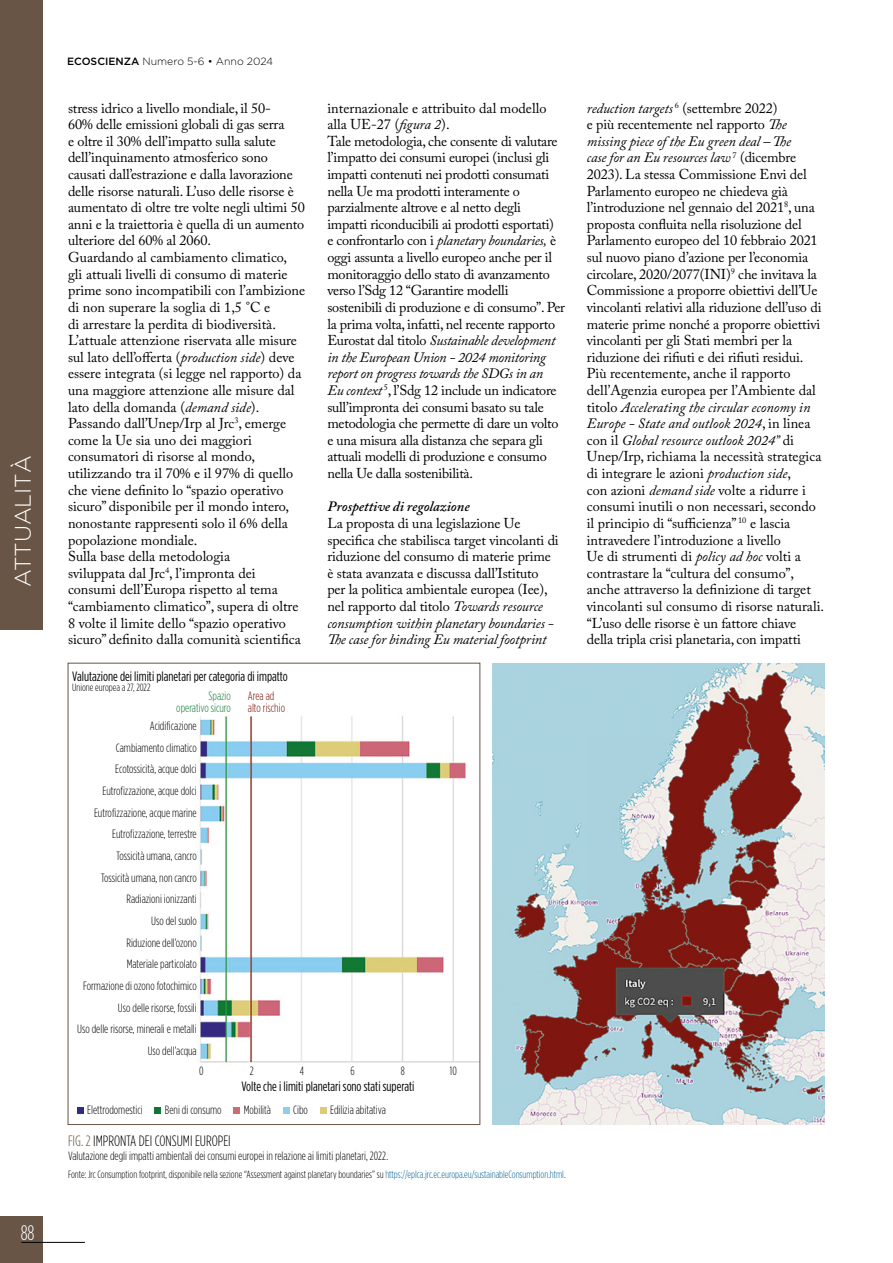
<style>
.page{position:relative;width:893px;height:1263px;background:#fff}
.page>*{position:absolute;margin:0;border:0;box-sizing:border-box;transform-origin:0 0}
.t1{font:300 22.5px "Gotham HTF";color:#fff}
.t2{font:300 condensed 21px "Gotham HTF";color:#fff}
.Grafico_Dida_-_Titolo_sotto{font:300 condensed 15px "Gotham HTF";color:#000}
.testo_principale{font:14.25px/16.6px "Adobe Caslon Pro";letter-spacing:-.01em;color:#000}
.testo_principale-2{font:italic 600 14.25px "Adobe Caslon Pro";color:#000}
.Grafico_Dida_-_Testo{font:condensed 13.5px "Gotham HTF";color:#000}
.Grafico_Dida_-_Testo-2{font:300 condensed 12px "Gotham HTF";color:#000}
.Grafico_Dida_-_Testo-3{font:300 condensed 12px "Gotham HTF";color:#0f7734}
.Grafico_Dida_-_Testo-4{font:300 condensed 12px "Gotham HTF";color:#740e00}
.Grafico_Dida_-_Fonte{font:300 condensed 10.5px "Gotham HTF";color:#000}
.t3{font:300 10.5px "Gotham HTF";color:#000}
.Grafico_Dida_-_Testo-5{font:300 condensed 10.5px "Gotham HTF";color:#000}
.s1{font-weight:500}
.s2{font-style:italic}
.s3{color:#685546}
.s4{color:#006293}
</style>
<div class="page">
<div style="left:0;top:1216px;width:43px;height:47px;background:#685546"></div>
<hr style="left:21px;top:1242px;width:64px;height:1px;background:#000">
<div style="left:0;top:0;width:43px;height:629px;background:#685546"></div>
<img style="left:154px;top:716px;width:324px;height:398px">
<img style="left:492px;top:663px;width:333px;height:462px">
<svg style="left:77px;top:1108px;width:6px;height:6px"></svg>
<svg style="left:155px;top:1108px;width:6px;height:6px"></svg>
<svg style="left:234px;top:1108px;width:6px;height:6px"></svg>
<svg style="left:283px;top:1108px;width:6px;height:6px"></svg>
<svg style="left:320px;top:1108px;width:6px;height:6px"></svg>
<h1 class="t1" style="left:11px;top:587px;width:133px;rotate:-90deg">ATTUALITÀ</h1>
<h2 class="t2" style="left:21px;top:1221px;width:15px">88</h2>
<p class="t3" style="left:67px;top:56px;width:208px"><span class="s1">ECOSCIENZA</span> Numero 5-6 • Anno 2024</p>
<p class="testo_principale" style="left:68px;top:99px;width:238px">stress idrico a livello mondiale, il 50-<br>60% delle emissioni globali di gas serra<br>e oltre il 30% dell’impatto sulla salute dell’inquinamento atmosferico sono causati dall’estrazione e dalla lavorazione delle risorse naturali. L’uso delle risorse è aumentato di oltre tre volte negli ultimi 50 anni e la traiettoria è quella di un aumento ulteriore del 60% al 2060.</p>
<p class="testo_principale" style="left:68px;top:249px;width:239px">Guardando al cambiamento climatico,<br>gli attuali livelli di consumo di materie prime sono incompatibili con l’ambizione di non superare la soglia di 1,5 °C e<br>di arrestare la perdita di biodiversità.<br>L’attuale attenzione riservata alle misure sul lato dell’offerta (<span class="s2">production side</span>) deve essere integrata (si legge nel rapporto) da una maggiore attenzione alle misure dal lato della domanda (<span class="s2">demand side</span>).</p>
<p class="testo_principale" style="left:68px;top:415px;width:227px">Passando dall’Unep/Irp al Jrc<sup>3</sup>, emerge come la Ue sia uno dei maggiori consumatori di risorse al mondo, utilizzando tra il 70% e il 97% di quello che viene definito lo “spazio operativo sicuro” disponibile per il mondo intero, nonostante rappresenti solo il 6% della popolazione mondiale.</p>
<p class="testo_principale" style="left:68px;top:548px;width:234px">Sulla base della metodologia<br>sviluppata dal Jrc<sup>4</sup>, l’impronta dei consumi dell’Europa rispetto al tema “cambiamento climatico”, supera di oltre 8 volte il limite dello “spazio operativo sicuro” definito dalla comunità scientifica</p>
<p class="Grafico_Dida_-_Testo" style="left:72px;top:669px;width:217px">Valutazione dei limiti planetari per categoria di impatto</p>
<p class="Grafico_Dida_-_Testo-5" style="left:72px;top:682px;width:80px">Unione europea a 27, 2022</p>
<p class="Grafico_Dida_-_Testo-3" style="left:208px;top:690px;width:24px">Spazio</p>
<p class="Grafico_Dida_-_Testo-3" style="left:176px;top:702px;width:56px">operativo sicuro</p>
<p class="Grafico_Dida_-_Testo-4" style="left:248px;top:690px;width:28px">Area ad</p>
<p class="Grafico_Dida_-_Testo-4" style="left:248px;top:702px;width:39px">alto rischio</p>
<p class="Grafico_Dida_-_Testo-2" style="left:150px;top:720px;width:48px">Acidificazione</p>
<p class="Grafico_Dida_-_Testo-2" style="left:116px;top:741px;width:82px">Cambiamento climatico</p>
<p class="Grafico_Dida_-_Testo-2" style="left:115px;top:763px;width:83px">Ecotossicità, acque dolci</p>
<p class="Grafico_Dida_-_Testo-2" style="left:103px;top:784px;width:96px">Eutrofizzazione, acque dolci</p>
<p class="Grafico_Dida_-_Testo-2" style="left:94px;top:806px;width:104px">Eutrofizzazione, acque marine</p>
<p class="Grafico_Dida_-_Testo-2" style="left:112px;top:828px;width:86px">Eutrofizzazione, terrestre</p>
<p class="Grafico_Dida_-_Testo-2" style="left:116px;top:849px;width:82px">Tossicità umana, cancro</p>
<p class="Grafico_Dida_-_Testo-2" style="left:101px;top:871px;width:97px">Tossicità umana, non cancro</p>
<p class="Grafico_Dida_-_Testo-2" style="left:127px;top:893px;width:72px">Radiazioni ionizzanti</p>
<p class="Grafico_Dida_-_Testo-2" style="left:151px;top:914px;width:47px">Uso del suolo</p>
<p class="Grafico_Dida_-_Testo-2" style="left:126px;top:936px;width:72px">Riduzione dell’ozono</p>
<p class="Grafico_Dida_-_Testo-2" style="left:127px;top:958px;width:72px">Materiale particolato</p>
<p class="Grafico_Dida_-_Testo-2" style="left:83px;top:979px;width:115px">Formazione di ozono fotochimico</p>
<p class="Grafico_Dida_-_Testo-2" style="left:118px;top:1001px;width:80px">Uso delle risorse, fossili</p>
<p class="Grafico_Dida_-_Testo-2" style="left:77px;top:1023px;width:121px">Uso delle risorse, minerali e metalli</p>
<p class="Grafico_Dida_-_Testo-2" style="left:148px;top:1044px;width:51px">Uso dell’acqua</p>
<p class="testo_principale" style="left:327px;top:99px;width:221px">internazionale e attribuito dal modello alla UE-27 (<span class="s2">figura 2</span>).</p>
<p class="testo_principale" style="left:327px;top:133px;width:239px">Tale metodologia, che consente di valutare l’impatto dei consumi europei (inclusi gli impatti contenuti nei prodotti consumati nella Ue ma prodotti interamente o parzialmente altrove e al netto degli<br>impatti riconducibili ai prodotti esportati)<br>e confrontarlo con i <span class="s2">planetary boundaries,</span> è oggi assunta a livello europeo anche per il monitoraggio dello stato di avanzamento verso l’Sdg 12 “Garantire modelli sostenibili di produzione e di consumo”. Per la prima volta, infatti, nel recente rapporto Eurostat dal titolo <span class="s2">Sustainable development in the European Union - 2024 monitoring report on progress towards the SDGs in an<br>Eu context</span> <sup>5</sup>, l’Sdg 12 include un indicatore sull’impronta dei consumi basato su tale metodologia che permette di dare un volto e una misura alla distanza che separa gli attuali modelli di produzione e consumo nella Ue dalla sostenibilità.</p>
<p class="testo_principale-2" style="left:327px;top:498px;width:144px">Prospettive di regolazione</p>
<p class="testo_principale" style="left:327px;top:515px;width:233px">La proposta di una legislazione Ue specifica che stabilisca target vincolanti di riduzione del consumo di materie prime è stata avanzata e discussa dall’Istituto per la politica ambientale europea (Iee), nel rapporto dal titolo <span class="s2">Towards resource consumption within planetary boundaries - The case for binding Eu material footprint</span></p>
<p class="Grafico_Dida_-_Testo-2" style="left:199px;top:1065px;width:6px">0</p>
<p class="Grafico_Dida_-_Testo-2" style="left:250px;top:1065px;width:5px">2</p>
<p class="Grafico_Dida_-_Testo-2" style="left:300px;top:1065px;width:6px">4</p>
<p class="Grafico_Dida_-_Testo-2" style="left:350px;top:1065px;width:6px">6</p>
<p class="Grafico_Dida_-_Testo-2" style="left:401px;top:1065px;width:5px">8</p>
<p class="Grafico_Dida_-_Testo-2" style="left:450px;top:1065px;width:8px">10</p>
<p class="Grafico_Dida_-_Testo" style="left:241px;top:1079px;width:174px">Volte che i limiti planetari sono stati superati</p>
<p class="Grafico_Dida_-_Testo-2" style="left:87px;top:1103px;width:57px">Elettrodomestici</p>
<p class="Grafico_Dida_-_Testo-2" style="left:165px;top:1103px;width:58px">Beni di consumo</p>
<p class="Grafico_Dida_-_Testo-2" style="left:244px;top:1103px;width:29px">Mobilità</p>
<p class="Grafico_Dida_-_Testo-2" style="left:293px;top:1103px;width:16px">Cibo</p>
<p class="Grafico_Dida_-_Testo-2" style="left:330px;top:1103px;width:57px">Edilizia abitativa</p>
<p class="Grafico_Dida_-_Titolo_sotto" style="left:68px;top:1133px;width:164px"><span class="s3">FIG. 2</span> IMPRONTA DEI CONSUMI EUROPEI</p>
<p class="Grafico_Dida_-_Testo-2" style="left:68px;top:1149px;width:322px">Valutazione degli impatti ambientali dei consumi europei in relazione ai limiti planetari, 2022.</p>
<p class="Grafico_Dida_-_Fonte" style="left:68px;top:1169px;width:499px">Fonte: Jrc Consumption footprint, disponibile nella sezione “Assessment against planetary boundaries” su <span class="s4">https://eplca.jrc.ec.europa.eu/sustainableConsumption.html</span>.</p>
<p class="testo_principale" style="left:587px;top:99px;width:236px"><span class="s2">reduction targets</span> <sup>6</sup> (settembre 2022)<br>e più recentemente nel rapporto <span class="s2">The missing piece of the Eu green deal – The<br>case for an Eu resources law</span> <sup>7</sup> (dicembre 2023). La stessa Commissione Envi del Parlamento europeo ne chiedeva già l’introduzione nel gennaio del 2021<sup>8</sup>, una proposta confluita nella risoluzione del Parlamento europeo del 10 febbraio 2021 sul nuovo piano d’azione per l’economia circolare, 2020/2077(INI)<sup>9</sup> che invitava la Commissione a proporre obiettivi dell’Ue vincolanti relativi alla riduzione dell’uso di materie prime nonché a proporre obiettivi vincolanti per gli Stati membri per la riduzione dei rifiuti e dei rifiuti residui.</p>
<p class="testo_principale" style="left:587px;top:365px;width:239px">Più recentemente, anche il rapporto dell’Agenzia europea per l’Ambiente dal titolo <span class="s2">Accelerating the circular economy in Europe - State and outlook 2024</span>, in linea con il <span class="s2">Global resource outlook 2024”</span> di Unep/Irp, richiama la necessità strategica di integrare le azioni <span class="s2">production side</span>,<br>con azioni <span class="s2">demand side</span> volte a ridurre i consumi inutili o non necessari, secondo il principio di “sufficienza” <sup>10</sup> e lascia intravedere l’introduzione a livello<br>Ue di strumenti di <span class="s2">policy ad hoc</span> volti a contrastare la “cultura del consumo”, anche attraverso la definizione di target vincolanti sul consumo di risorse naturali.</p>
<p class="testo_principale" style="left:587px;top:614px;width:216px">“L’uso delle risorse è un fattore chiave della tripla crisi planetaria, con impatti</p>
</div>
